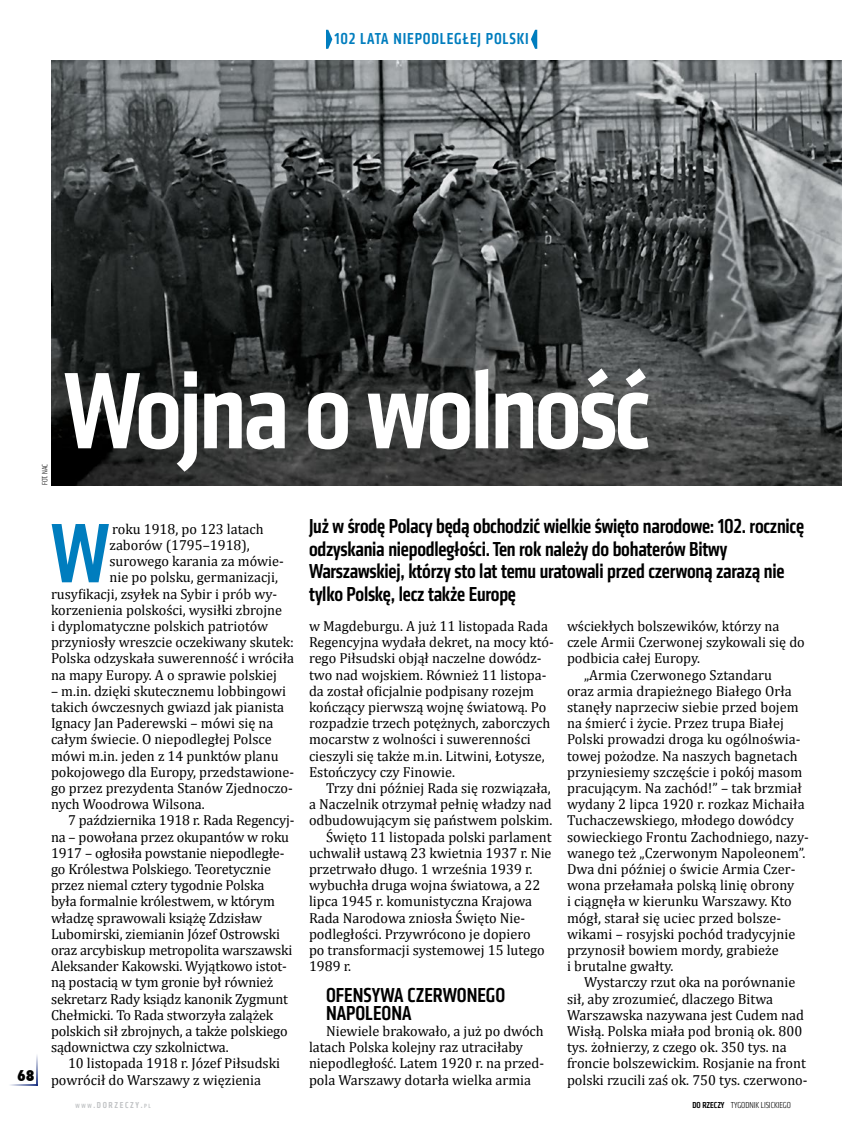
<style>
.page{position:relative;width:842px;height:1127px;background:#fff}
.page>*{position:absolute;margin:0;border:0;box-sizing:border-box;transform-origin:0 0}
.t1{font:500 condensed 112.95px "Klavika";letter-spacing:-.025em;color:#fff}
.t2{font:500 condensed 87.45px "Klavika";color:#007dbe}
.t3{font:500 condensed 21px/22.5px "Klavika";letter-spacing:-.01em;color:#000}
.t4{font:500 condensed 16.5px "Klavika";letter-spacing:.05em;color:#007dbe}
.t5{font:14.55px/16.2px "Cambria";color:#000}
.t6{font:800 condensed 14.55px "Futura";color:#000}
.t7{font:300 condensed 9px "Klavika";letter-spacing:-.005em;color:#000}
.t8{font:500 condensed 9px "Klavika";letter-spacing:.18em;color:#c0c2c4}
.t9{font:300 condensed 7.95px "Klavika";letter-spacing:-.02em;color:#000}
.s1{font-size:6.3px}
.s2{font-style:inherit}
.s3{font-weight:500}
</style>
<div class="page">
<img style="left:51px;top:60px;width:791px;height:425px">
<hr style="left:8px;top:1084px;width:30px;height:2px;background:#1b3281">
<hr style="left:37px;top:1053px;width:1px;height:33px;background:#1b3281">
<svg style="left:326px;top:30px;width:6px;height:19px"></svg>
<svg style="left:531px;top:30px;width:6px;height:19px"></svg>
<p class="t4" style="left:334px;top:28px;width:196px">102 lata niepodległej Polski</p>
<p class="t9" style="left:41px;top:485px;width:23px;rotate:-90deg">FOT. NAC</p>
<h1 class="t1" style="left:64px;top:340px;width:588px">Wojna o wolność</h1>
<p class="t6" style="left:17px;top:1065px;width:19px">68</p>
<h2 class="t2" style="left:51px;top:498px;width:60px">W</h2>
<p class="t5" style="left:112px;top:520px;width:153px">roku 1918, po 123 latach</p>
<p class="t5" style="left:110px;top:537px;width:142px">zaborów (1795–1918),</p>
<p class="t5" style="left:110px;top:553px;width:176px">surowego karania za mówie-</p>
<p class="t5" style="left:110px;top:569px;width:170px">nie po polsku, germanizacji,</p>
<p class="t5" style="left:51px;top:585px;width:228px">rusyfikacji, zsyłek na Sybir i prób wy-</p>
<p class="t5" style="left:51px;top:601px;width:233px">korzenienia polskości, wysiłki zbrojne</p>
<p class="t5" style="left:51px;top:618px;width:219px">i dyplomatyczne polskich patriotów</p>
<p class="t5" style="left:51px;top:634px;width:244px">przyniosły wreszcie oczekiwany skutek:</p>
<p class="t5" style="left:51px;top:650px;width:245px">Polska odzyskała suwerenność i wróciła</p>
<p class="t5" style="left:51px;top:666px;width:227px">na mapy Europy. A o sprawie polskiej</p>
<p class="t5" style="left:51px;top:682px;width:245px">– m.in. dzięki skutecznemu lobbingowi takich ówczesnych gwiazd jak pianista Ignacy Jan Paderewski – mówi się na całym świecie. O niepodległej Polsce mówi m.in. jeden z 14 punktów planu pokojowego dla Europy, przedstawione&shy;go przez prezydenta Stanów Zjednoczo&shy;nych Woodrowa Wilsona.</p>
<p class="t5" style="left:51px;top:812px;width:245px;text-indent:17px">7 października 1918 r. Rada Regencyj&shy;na – powołana przez okupantów w roku 1917 – ogłosiła powstanie niepodległe&shy;go Królestwa Polskiego. Teoretycznie przez niemal cztery tygodnie Polska<br>była formalnie królestwem, w którym władzę sprawowali książę Zdzisław Lubomirski, ziemianin Józef Ostrowski oraz arcybiskup metropolita warszawski Aleksander Kakowski. Wyjątkowo istot&shy;ną postacią w tym gronie był również sekretarz Rady ksiądz kanonik Zygmunt Chełmicki. To Rada stworzyła zalążek polskich sił zbrojnych, a także polskiego sądownictwa czy szkolnictwa.</p>
<p class="t5" style="left:51px;top:1055px;width:231px;text-indent:17px">10 listopada 1918 r. Józef Piłsudski powrócił do Warszawy z więzienia</p>
<p class="t3" style="left:309px;top:515px;width:497px">Już w środę Polacy będą obchodzić wielkie święto narodowe: 102. rocznicę odzyskania niepodległości. Ten rok należy do bohaterów Bitwy Warszawskiej, którzy sto lat temu uratowali przed czerwoną zarazą nie tylko Polskę, lecz także Europę</p>
<p class="t5" style="left:309px;top:618px;width:246px">w Magdeburgu. A już 11 listopada Rada Regencyjna wydała dekret, na mocy któ&shy;rego Piłsudski objął naczelne dowódz&shy;two nad wojskiem. Również 11 listopa&shy;da został oficjalnie podpisany rozejm kończący pierwszą wojnę światową. Po rozpadzie trzech potężnych, zaborczych mocarstw z wolności i suwerenności cieszyli się także m.in. Litwini, Łotysze, Estończycy czy Finowie.</p>
<p class="t5" style="left:326px;top:780px;width:226px">Trzy dni później Rada się rozwiązała,</p>
<p class="t5" style="left:309px;top:796px;width:244px">a Naczelnik otrzymał pełnię władzy nad</p>
<p class="t5" style="left:309px;top:812px;width:245px">odbudowującym się państwem polskim.</p>
<p class="t5" style="left:326px;top:828px;width:227px">Święto 11 listopada polski parlament</p>
<p class="t5" style="left:309px;top:844px;width:244px">uchwalił ustawą 23 kwietnia 1937 r. Nie</p>
<p class="t5" style="left:309px;top:861px;width:225px">przetrwało długo. 1 września 1939 r.</p>
<p class="t5" style="left:309px;top:877px;width:233px">wybuchła druga wojna światowa, a 22</p>
<p class="t5" style="left:309px;top:893px;width:225px">lipca 1945 r. komunistyczna Krajowa</p>
<p class="t5" style="left:309px;top:909px;width:218px">Rada Narodowa zniosła Święto Nie-</p>
<p class="t5" style="left:309px;top:925px;width:223px">podległości. Przywrócono je dopiero</p>
<p class="t5" style="left:309px;top:942px;width:237px">po transformacji systemowej 15 lutego</p>
<p class="t5" style="left:309px;top:958px;width:44px">1989 r.</p>
<h3 class="t3" style="left:326px;top:986px;width:181px;line-height:18px">Ofensywa Czerwonego<br>Napoleona</h3>
<p class="t5" style="left:309px;top:1023px;width:237px;text-indent:17px">Niewiele brakowało, a już po dwóch latach Polska kolejny raz utraciłaby niepodległość. Latem 1920 r. na przed&shy;pola Warszawy dotarła wielka armia</p>
<p class="t5" style="left:567px;top:618px;width:214px">wściekłych bolszewików, którzy na</p>
<p class="t5" style="left:567px;top:634px;width:239px">czele Armii Czerwonej szykowali się do</p>
<p class="t5" style="left:567px;top:650px;width:134px">podbicia całej Europy.</p>
<p class="t5" style="left:584px;top:666px;width:190px">„Armia Czerwonego Sztandaru</p>
<p class="t5" style="left:567px;top:682px;width:226px">oraz armia drapieżnego Białego Orła</p>
<p class="t5" style="left:567px;top:699px;width:233px">stanęły naprzeciw siebie przed bojem</p>
<p class="t5" style="left:567px;top:715px;width:218px">na śmierć i życie. Przez trupa Białej</p>
<p class="t5" style="left:567px;top:731px;width:235px">Polski prowadzi droga ku ogólnoświa-</p>
<p class="t5" style="left:567px;top:747px;width:232px">towej pożodze. Na naszych bagnetach</p>
<p class="t5" style="left:567px;top:763px;width:237px">przyniesiemy szczęście i pokój masom</p>
<p class="t5" style="left:567px;top:780px;width:236px">pracującym. Na zachód!” – tak brzmiał</p>
<p class="t5" style="left:567px;top:796px;width:239px">wydany 2 lipca 1920 r. rozkaz Michaiła</p>
<p class="t5" style="left:567px;top:812px;width:228px">Tuchaczewskiego, młodego dowódcy</p>
<p class="t5" style="left:567px;top:828px;width:243px">sowieckiego Frontu Zachodniego, nazy-</p>
<p class="t5" style="left:567px;top:844px;width:240px">wanego też „Czerwonym Napoleonem”.</p>
<p class="t5" style="left:567px;top:861px;width:230px">Dwa dni później o świcie Armia Czer-</p>
<p class="t5" style="left:567px;top:877px;width:229px">wona przełamała polską linię obrony</p>
<p class="t5" style="left:567px;top:893px;width:226px">i ciągnęła w kierunku Warszawy. Kto</p>
<p class="t5" style="left:567px;top:909px;width:216px">mógł, starał się uciec przed bolsze-</p>
<p class="t5" style="left:567px;top:925px;width:230px">wikami – rosyjski pochód tradycyjnie</p>
<p class="t5" style="left:567px;top:942px;width:213px">przynosił bowiem mordy, grabieże</p>
<p class="t5" style="left:567px;top:958px;width:108px">i brutalne gwałty.</p>
<p class="t5" style="left:584px;top:974px;width:213px">Wystarczy rzut oka na porównanie</p>
<p class="t5" style="left:567px;top:990px;width:208px">sił, aby zrozumieć, dlaczego Bitwa</p>
<p class="t5" style="left:567px;top:1006px;width:238px">Warszawska nazywana jest Cudem nad</p>
<p class="t5" style="left:567px;top:1023px;width:237px">Wisłą. Polska miała pod bronią ok. 800</p>
<p class="t5" style="left:567px;top:1039px;width:221px">tys. żołnierzy, z czego ok. 350 tys. na</p>
<p class="t5" style="left:567px;top:1055px;width:240px">froncie bolszewickim. Rosjanie na front</p>
<p class="t5" style="left:567px;top:1071px;width:242px">polski rzucili zaś ok. 750 tys. czerwono-</p>
<p class="t8" style="left:76px;top:1099px;width:77px"><span class="s1">WWW</span><span class="s2">.</span>dorzeczy<span class="s2">.</span><span class="s1">PL</span></p>
<p class="t7" style="left:692px;top:1099px;width:100px"><span class="s3">do rzeczy</span> TYGODNIK LISICKIEGO</p>
</div>
